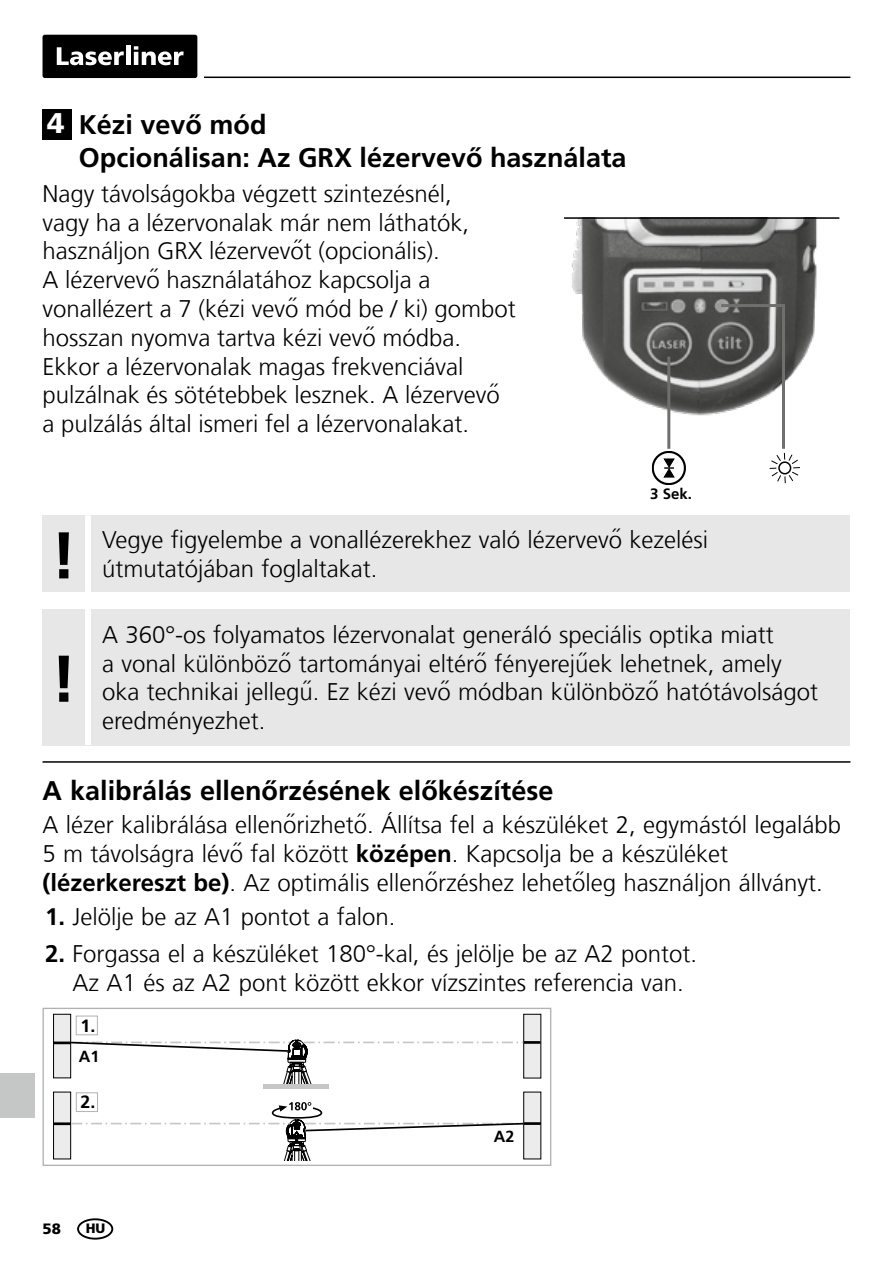
<style>
.page{position:relative;width:893px;height:1263px;background:#fff}
.page>*{position:absolute;margin:0;border:0;box-sizing:border-box;transform-origin:0 0}
.t1{font:700 66px "Frutiger LT Com";color:#000}
.t2{font:700 27px/32.4px "Frutiger LT Com";color:#000}
.t3{font:300 24px/28.8px "Frutiger LT Com";color:#000}
.t4{font:700 17.7px "Frutiger LT Com";color:#000}
.t5{font:700 16.2px "Frutiger LT Com";color:#000}
.t6{font:700 15px "Frutiger LT Com";color:#000}
.t7{font:900 15px "Frutiger LT Com";color:#000}
.t8{font:900 13.5px "Frutiger LT Com";color:#000}
.s1{font-weight:900;font-size:28.5px;color:#fff}
.s2{font-weight:700}
</style>
<div class="page">
<hr style="left:204px;top:77px;width:646px;height:1px;background:#000">
<div style="left:43px;top:35px;width:154px;height:43px;background:#000;border-radius:2px"></div>
<svg style="left:57px;top:47px;width:67px;height:18px"></svg>
<hr style="left:126px;top:46px;width:4px;height:19px;background:#fff">
<svg style="left:134px;top:46px;width:50px;height:19px"></svg>
<img style="left:571px;top:217px;width:269px;height:223px">
<hr style="left:564px;top:217px;width:275px;height:2px;background:#000">
<svg style="left:652px;top:451px;width:34px;height:34px"></svg>
<svg style="left:770px;top:453px;width:30px;height:30px"></svg>
<div style="left:778px;top:461px;width:13px;height:13px;border:2px solid #000;border-radius:50%"></div>
<hr style="left:782px;top:304px;width:3px;height:145px;background:#6f6f6e">
<hr style="left:667px;top:357px;width:3px;height:92px;background:#6f6f6e">
<div style="left:43px;top:109px;width:29px;height:30px;background:#000"></div>
<div style="left:43px;top:515px;width:807px;height:77px;background:#e7e7e7"></div>
<div style="left:85px;top:515px;width:6px;height:77px;background:#fff"></div>
<div style="left:43px;top:609px;width:807px;height:136px;background:#e7e7e7"></div>
<div style="left:85px;top:609px;width:6px;height:136px;background:#fff"></div>
<hr style="left:43px;top:761px;width:807px;height:2px;background:#000">
<div style="left:43px;top:1008px;width:508px;height:158px;border:1px solid #b1b2b3"></div>
<div style="left:524px;top:1014px;width:17px;height:64px;background:#ececed"></div>
<div style="left:54px;top:1092px;width:17px;height:67px;background:#ececed"></div>
<div style="left:53px;top:1092px;width:18px;height:67px;border:1px solid #000"></div>
<div style="left:54px;top:1014px;width:17px;height:64px;background:#ececed"></div>
<div style="left:53px;top:1014px;width:18px;height:64px;border:1px solid #000"></div>
<hr style="left:53px;top:1041px;width:17px;height:3px;background:#000">
<hr style="left:53px;top:1122px;width:18px;height:3px;background:#000">
<div style="left:76px;top:1092px;width:22px;height:20px;border:1px solid #b1b2b3"></div>
<div style="left:76px;top:1015px;width:22px;height:20px;border:1px solid #b1b2b3"></div>
<div style="left:524px;top:1092px;width:17px;height:67px;background:#ececed"></div>
<svg style="left:71px;top:1102px;width:470px;height:59px"></svg>
<svg style="left:68px;top:1039px;width:455px;height:47px"></svg>
<hr style="left:264px;top:1084px;width:65px;height:4px;background:#c5c6c6">
<hr style="left:524px;top:1041px;width:17px;height:3px;background:#000">
<hr style="left:524px;top:1122px;width:17px;height:3px;background:#000">
<hr style="left:721px;top:304px;width:64px;height:3px;background:#6f6f6e">
<div style="left:77px;top:1218px;width:36px;height:21px;border:2px solid #000;border-radius:50%"></div>
<div style="left:0;top:1073px;width:34px;height:44px;background:#c5c6c6"></div>
<p class="t2" style="left:79px;top:109px;width:549px;text-indent:-32px"><span class="s1">4</span> Kézi vevő mód<br>Opcionálisan: Az GRX lézervevő használata</p>
<p class="t3" style="left:43px;top:179px;width:475px">Nagy távolságokba végzett szintezésnél,<br>vagy ha a lézervonalak már nem láthatók, használjon GRX lézervevőt (opcionális).<br>A lézervevő használatához kapcsolja a vonallézert a 7 (kézi vevő mód be / ki) gombot hosszan nyomva tartva kézi vevő módba.<br>Ekkor a lézervonalak magas frekvenciával pulzálnak és sötétebbek lesznek. A lézervevő a pulzálás által ismeri fel a lézervonalakat.</p>
<p class="t6" style="left:650px;top:484px;width:43px">3 Sek.</p>
<h1 class="t1" style="left:51px;top:517px;width:27px">!</h1>
<h1 class="t1" style="left:51px;top:640px;width:27px">!</h1>
<p class="t3" style="left:102px;top:526px;width:608px">Vegye figyelembe a vonallézerekhez való lézervevő kezelési</p>
<p class="t3" style="left:102px;top:554px;width:277px">útmutatójában foglaltakat.</p>
<p class="t3" style="left:102px;top:620px;width:718px">A 360°-os folyamatos lézervonalat generáló speciális optika miatt<br>a vonal különböző tartományai eltérő fényerejűek lehetnek, amely oka technikai jellegű. Ez kézi vevő módban különböző hatótávolságot eredményezhet.</p>
<p class="t2" style="left:43px;top:774px;width:512px">A kalibrálás ellenőrzésének előkészítése</p>
<p class="t3" style="left:43px;top:810px;width:800px">A lézer kalibrálása ellenőrizhető. Állítsa fel a készüléket 2, egymástól legalább<br>5 m távolságra lévő fal között <span class="s2">középen</span>. Kapcsolja be a készüléket <span class="s2">(lézerkereszt be)</span>. Az optimális ellenőrzéshez lehetőleg használjon állványt.</p>
<p class="t3" style="left:45px;top:902px;width:352px"><span class="s2">1.</span> Jelölje be az A1 pontot a falon.</p>
<p class="t3" style="left:45px;top:939px;width:653px;text-align:center"><span class="s2">2.</span> Forgassa el a készüléket 180°-kal, és jelölje be az A2 pontot.<br>Az A1 és az A2 pont között ekkor vízszintes referencia van.</p>
<p class="t4" style="left:80px;top:1015px;width:16px">1.</p>
<p class="t5" style="left:79px;top:1047px;width:22px">A1</p>
<p class="t4" style="left:81px;top:1092px;width:16px">2.</p>
<p class="t7" style="left:43px;top:1219px;width:20px">58</p>
<p class="t8" style="left:86px;top:1220px;width:21px">HU</p>
<p class="t5" style="left:494px;top:1127px;width:22px">A2</p>
</div>
